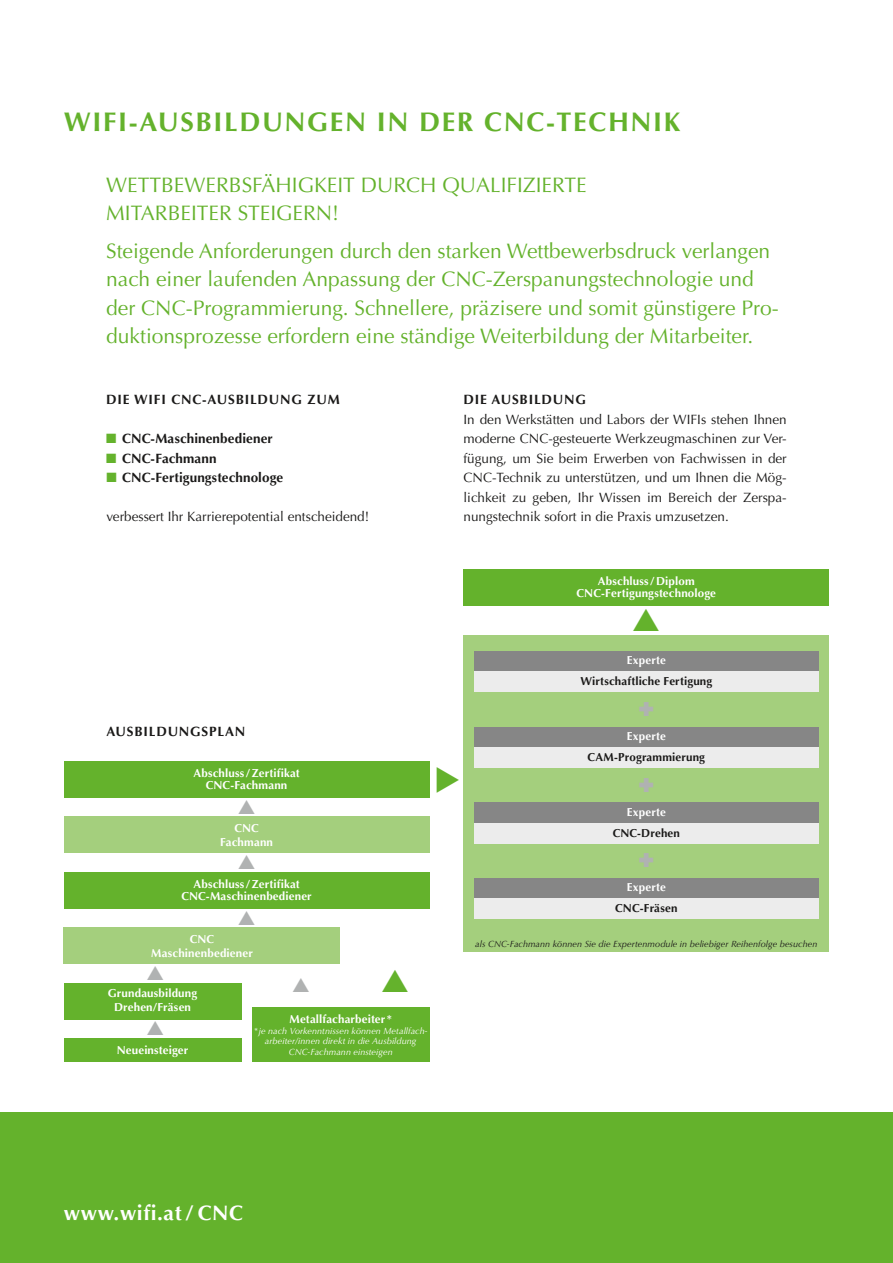
<style>
.page{position:relative;width:893px;height:1263px;background:#fff}
.page>*{position:absolute;margin:0;border:0;box-sizing:border-box;transform-origin:0 0}
.t1{font:700 27px "Optima LT Std";letter-spacing:.06em;color:#64b22c}
.t2{font:21px/28.5px "Optima LT Std";color:#64b22c}
.t3{font:700 21px "Optima LT Std";letter-spacing:.03em;color:#fff}
.t4{font:13.5px/19.5px "Optima LT Std";color:#1a1918;text-align:justify}
.t5{font:700 13.5px "Optima LT Std";letter-spacing:.01em;color:#1a1918}
.t6{font:700 13.5px "Optima LT Std";letter-spacing:.06em;color:#1a1918}
.t7{font:700 11.55px/12.6px "Optima LT Std";letter-spacing:.015em;color:#fff;text-align:center}
.t8{font:700 11.55px "Optima LT Std";letter-spacing:.01em;color:#1a1918}
.t9{font:italic 9px/10.5px "Optima LT Std";letter-spacing:.01em;color:#fff;text-align:center}
.t10{font:italic 9px "Optima LT Std";letter-spacing:.01em;color:#1a1918}
.s1{color:#64b22c}
</style>
<div class="page">
<div style="left:0;top:1108px;width:893px;height:155px;background:#64b22c"></div>
<div style="left:0;top:1105px;width:893px;height:6px;background:#fff"></div>
<div style="left:64px;top:872px;width:365px;height:36px;background:#64b22c"></div>
<div style="left:64px;top:761px;width:365px;height:37px;background:#64b22c"></div>
<div style="left:64px;top:1038px;width:177px;height:24px;background:#64b22c"></div>
<div style="left:252px;top:1007px;width:177px;height:55px;background:#64b22c"></div>
<div style="left:64px;top:983px;width:177px;height:36px;background:#64b22c"></div>
<div style="left:64px;top:817px;width:365px;height:36px;background:#a4cf7d"></div>
<div style="left:64px;top:927px;width:276px;height:37px;background:#a4cf7d"></div>
<div style="left:463px;top:569px;width:366px;height:36px;background:#64b22c"></div>
<div style="left:463px;top:935px;width:366px;height:17px;background:#a4cf7d"></div>
<div style="left:463px;top:635px;width:366px;height:300px;background:#a4cf7d"></div>
<div style="left:474px;top:878px;width:345px;height:20px;background:#868686"></div>
<div style="left:474px;top:899px;width:345px;height:20px;background:#ececec"></div>
<div style="left:474px;top:803px;width:345px;height:20px;background:#868686"></div>
<div style="left:474px;top:823px;width:345px;height:20px;background:#ececec"></div>
<div style="left:474px;top:727px;width:345px;height:20px;background:#868686"></div>
<div style="left:474px;top:747px;width:345px;height:20px;background:#ececec"></div>
<div style="left:474px;top:651px;width:345px;height:20px;background:#868686"></div>
<div style="left:474px;top:671px;width:345px;height:21px;background:#ececec"></div>
<p class="t1" style="left:64px;top:107px;width:618px">WIFI-AUSBILDUNGen IN DER CNC-TECHNIK</p>
<p class="t2" style="left:106px;top:171px;width:302px">WETTBEWERBSFÄHIGKEIT d urch</p>
<p class="t2" style="left:442px;top:171px;width:146px">QUALIFIZIERTE</p>
<p class="t2" style="left:106px;top:199px;width:144px">MITARBEITER steigern</p>
<p class="t2" style="left:106px;top:195px;width:665px;line-height:37.5px;text-indent:226px">!<br>Steigende Anforderungen durch den starken Wettbewerbsdruck verlangen</p>
<p class="t2" style="left:106px;top:265px;width:674px">nach einer laufenden Anpassung der CNC-Zerspanungstechnologie und der CNC-Programmierung. Schnellere, präzisere und somit günstigere Pro&shy;duktionsprozesse erfordern eine ständige Weiterbildung der Mitarbeiter.</p>
<p class="t6" style="left:106px;top:392px;width:163px">Die WIFI CNC-Ausbi ldung</p>
<p class="t5" style="left:307px;top:392px;width:12px">zum</p>
<p class="t5" style="left:106px;top:431px;width:168px"><span class="s1">■</span> CNC-Maschinenbediener</p>
<p class="t5" style="left:106px;top:450px;width:112px"><span class="s1">■</span> CNC-Fachmann</p>
<p class="t5" style="left:106px;top:470px;width:178px"><span class="s1">■</span> CNC-Fertigungstechnologe</p>
<p class="t4" style="left:106px;top:507px;width:264px">verbessert Ihr Karrierepotential entscheidend!</p>
<p class="t6" style="left:106px;top:723px;width:141px">AUSBILDUNGSPLAN</p>
<p class="t7" style="left:193px;top:767px;width:108px">Abschluss/Zertifikat<br>CNC-Fachmann</p>
<p class="t7" style="left:220px;top:821px;width:54px;line-height:14px">CNC<br>Fachmann</p>
<p class="t7" style="left:181px;top:877px;width:132px">Abschluss/Zertifikat<br>CNC-Maschinenbediener</p>
<p class="t7" style="left:151px;top:932px;width:103px;line-height:14px">CNC<br>Maschinenbediener</p>
<p class="t7" style="left:108px;top:987px;width:91px">Grundausbildung</p>
<p class="t7" style="left:114px;top:1001px;width:79px">Drehen/Fräsen</p>
<p class="t7" style="left:117px;top:1044px;width:73px">Neueinsteiger</p>
<p class="t7" style="left:289px;top:1013px;width:104px">Metallfacharbeiter *</p>
<p class="t9" style="left:254px;top:1025px;width:175px">* je nach Vorkenntnissen können Metallfach&shy;arbeiter/innen direkt in die Ausbildung<br>CNC-Fachmann einsteigen</p>
<p class="t6" style="left:464px;top:392px;width:124px">DIE AUSBILDUNG</p>
<p class="t4" style="left:464px;top:409px;width:325px">In den Werkstätten und Labors der WIFIs stehen Ihnen moderne CNC-gesteuerte Werkzeugmaschinen zur Ver&shy;fügung, um Sie beim Erwerben von Fachwissen in der CNC-Technik zu unterstützen, und um Ihnen die Mög&shy;lichkeit zu geben, Ihr Wissen im Bereich der Zerspa&shy;nungstechnik sofort in die Praxis umzusetzen.</p>
<p class="t7" style="left:577px;top:574px;width:141px">Abschluss/Diplom<br>CNC-Fertigungstechnologe</p>
<p class="t7" style="left:627px;top:654px;width:40px">Experte</p>
<p class="t8" style="left:580px;top:675px;width:133px">Wirtschaftliche Fertigung</p>
<p class="t7" style="left:627px;top:730px;width:40px">Experte</p>
<p class="t8" style="left:588px;top:750px;width:119px">CAM-Programmierung</p>
<p class="t7" style="left:627px;top:806px;width:40px">Experte</p>
<p class="t8" style="left:613px;top:826px;width:69px">CNC-Drehen</p>
<p class="t7" style="left:627px;top:881px;width:40px">Experte</p>
<p class="t8" style="left:615px;top:902px;width:64px">CNC-Fräsen</p>
<p class="t10" style="left:475px;top:939px;width:344px">als CNC-Fachmann können Sie die Expertenmodule in beliebiger Reihenfolge besuchen</p>
<p class="t3" style="left:64px;top:1201px;width:180px">www.wifi.at / C NC</p>
</div>
